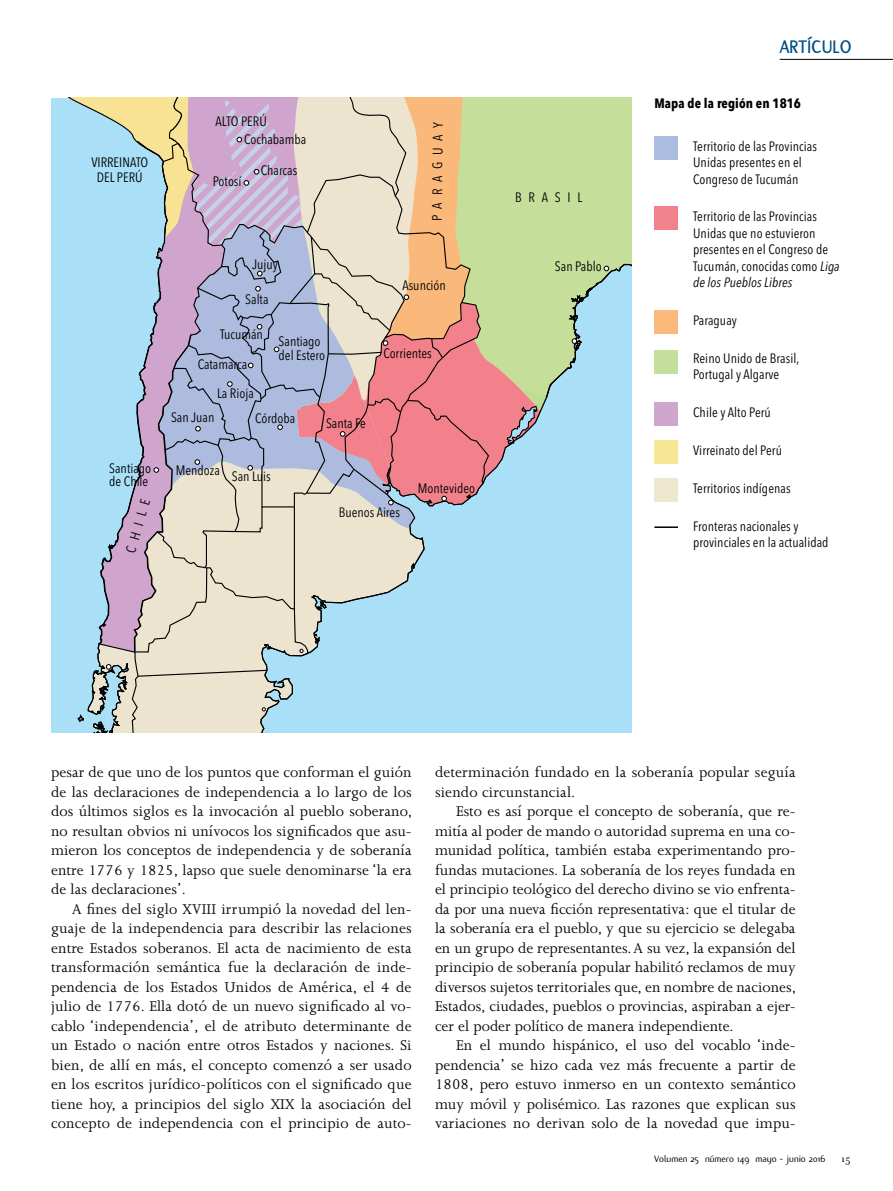
<style>
.page{position:relative;width:893px;height:1191px;background:#fff}
.page>*{position:absolute;margin:0;border:0;box-sizing:border-box;transform-origin:0 0}
.t1{font:700 19.5px "Flux";letter-spacing:.01em;color:#004e84;scale:.95 1}
.t2{font:16.2px/19.5px "Joanna MT Std";letter-spacing:.005em;color:#000;text-align:justify}
.t3{font:condensed 13.5px/16.5px "Avenir Next LT Pro";letter-spacing:.005em;color:#000}
.t4{font:700 condensed 13.5px "Avenir Next LT Pro";letter-spacing:.005em;color:#000}
.t5{font:11.25px "Filosofia";color:#000}
.t6{font:10.2px "Flux";color:#000}
.s1{font-style:italic}
</style>
<div class="page">
<div style="left:546px;top:98px;width:86px;height:42px;background:#c5df9b"></div>
<svg style="left:62px;top:140px;width:570px;height:592px;background:#b0dee3"></svg>
<svg style="left:572px;top:338px;width:11px;height:16px"></svg>
<svg style="left:77px;top:664px;width:49px;height:69px;background:#97b8c3"></svg>
<svg style="left:578px;top:266px;width:36px;height:36px"></svg>
<svg style="left:262px;top:707px;width:4px;height:4px"></svg>
<svg style="left:51px;top:98px;width:495px;height:556px;background:#c8c8c6"></svg>
<svg style="left:105px;top:243px;width:121px;height:489px;background:#c4c4d0"></svg>
<div style="left:654px;top:136px;width:24px;height:23px;background:#abbdde"></div>
<div style="left:654px;top:206px;width:24px;height:24px;background:#f1828c"></div>
<div style="left:654px;top:310px;width:24px;height:23px;background:#fbb97b"></div>
<div style="left:654px;top:351px;width:24px;height:23px;background:#c4df9c"></div>
<div style="left:654px;top:402px;width:24px;height:24px;background:#cfa7ce"></div>
<div style="left:654px;top:440px;width:24px;height:24px;background:#f7e693"></div>
<div style="left:654px;top:478px;width:24px;height:24px;background:#eee8d1"></div>
<hr style="left:654px;top:526px;width:24px;height:2px;background:#000">
<hr style="left:780px;top:59px;width:113px;height:1px;background:#000">
<p class="t3" style="left:91px;top:154px;width:58px;line-height:15px;text-align:center">VIRREINATO<br>DEL PERÚ</p>
<p class="t3" style="left:216px;top:113px;width:53px">ALTO PERÚ</p>
<p class="t3" style="left:244px;top:131px;width:63px">Cochabamba</p>
<p class="t3" style="left:261px;top:162px;width:38px">Charcas</p>
<p class="t3" style="left:213px;top:173px;width:30px">Potosí</p>
<p class="t3" style="left:252px;top:256px;width:27px">Jujuy</p>
<p class="t3" style="left:245px;top:291px;width:25px">Salta</p>
<p class="t3" style="left:220px;top:326px;width:44px">Tucumán</p>
<p class="t3" style="left:198px;top:355px;width:51px">Catamarca</p>
<p class="t3" style="left:217px;top:385px;width:38px">La Rioja</p>
<p class="t3" style="left:279px;top:335px;width:48px;line-height:13.5px">Santiago del Estero</p>
<p class="t3" style="left:171px;top:409px;width:45px">San Juan</p>
<p class="t3" style="left:255px;top:410px;width:41px">Córdoba</p>
<p class="t3" style="left:326px;top:415px;width:41px">Santa Fe</p>
<p class="t3" style="left:428px;top:221px;width:100px;rotate:-89deg">PARAGUAY</p>
<p class="t3" style="left:402px;top:277px;width:45px">Asunción</p>
<p class="t3" style="left:383px;top:345px;width:50px">Corrientes</p>
<p class="t3" style="left:109px;top:459px;width:43px">Santiago</p>
<p class="t3" style="left:176px;top:462px;width:46px">Mendoza</p>
<p class="t3" style="left:109px;top:473px;width:41px">de Chile</p>
<p class="t3" style="left:123px;top:550px;width:57px;rotate:-74deg">CHILE</p>
<p class="t3" style="left:232px;top:468px;width:40px">San Luis</p>
<p class="t3" style="left:339px;top:503px;width:63px">Buenos Aires</p>
<p class="t3" style="left:418px;top:480px;width:59px">Montevideo</p>
<p class="t3" style="left:515px;top:188px;width:69px">BRASIL</p>
<p class="t3" style="left:555px;top:258px;width:48px">San Pablo</p>
<p class="t1" style="left:780px;top:36px;width:77px">ARTÍCULO</p>
<p class="t4" style="left:654px;top:95px;width:148px">Mapa de la región en 1816</p>
<p class="t3" style="left:693px;top:137px;width:125px">Territorio de las Provincias<br>Unidas presentes en el<br>Congreso de Tucumán</p>
<p class="t3" style="left:693px;top:208px;width:148px">Territorio de las Provincias<br>Unidas que no estuvieron presentes en el Congreso de<br>Tucumán, conocidas como <span class="s1">Liga de los Pueblos Libres</span></p>
<p class="t3" style="left:693px;top:312px;width:45px">Paraguay</p>
<p class="t3" style="left:693px;top:350px;width:108px">Reino Unido de Brasil,<br>Portugal y Algarve</p>
<p class="t3" style="left:693px;top:404px;width:79px">Chile y Alto Perú</p>
<p class="t3" style="left:693px;top:442px;width:90px">Virreinato del Perú</p>
<p class="t3" style="left:693px;top:480px;width:99px">Territorios indígenas</p>
<p class="t3" style="left:693px;top:517px;width:137px">Fronteras nacionales y provinciales en la actualidad</p>
<p class="t2" style="left:51px;top:763px;width:363px">pesar de que uno de los puntos que conforman el guión de las declaraciones de independencia a lo largo de los dos últimos siglos es la invocación al pueblo soberano, no resultan obvios ni unívocos los significados que asu&shy;mieron los conceptos de independencia y de soberanía entre 1776 y 1825, lapso que suele denominarse ‘la era de las declaraciones’.</p>
<p class="t2" style="left:51px;top:899px;width:362px;text-indent:21px">A fines del siglo XVIII irrumpió la novedad del len&shy;guaje de la independencia para describir las relaciones entre Estados soberanos. El acta de nacimiento de esta transformación semántica fue la declaración de inde&shy;pendencia de los Estados Unidos de América, el 4 de julio de 1776. Ella dotó de un nuevo significado al vo&shy;cablo ‘independencia’, el de atributo determinante de un Estado o nación entre otros Estados y naciones. Si bien, de allí en más, el concepto comenzó a ser usado en los escritos jurídico-políticos con el significado que tiene hoy, a principios del siglo XIX la asociación del concepto de independencia con el principio de auto-</p>
<p class="t2" style="left:435px;top:763px;width:362px">determinación fundado en la soberanía popular seguía siendo circunstancial.</p>
<p class="t2" style="left:435px;top:802px;width:363px;text-indent:21px">Esto es así porque el concepto de soberanía, que re&shy;mitía al poder de mando o autoridad suprema en una co&shy;munidad política, también estaba experimentando pro&shy;fundas mutaciones. La soberanía de los reyes fundada en el principio teológico del derecho divino se vio enfrenta&shy;da por una nueva ficción representativa: que el titular de la soberanía era el pueblo, y que su ejercicio se delegaba en un grupo de representantes. A su vez, la expansión del principio de soberanía popular habilitó reclamos de muy diversos sujetos territoriales que, en nombre de naciones, Estados, ciudades, pueblos o provincias, aspiraban a ejer&shy;cer el poder político de manera independiente.</p>
<p class="t2" style="left:435px;top:1036px;width:362px;text-indent:21px">En el mundo hispánico, el uso del vocablo ‘inde&shy;pendencia’ se hizo cada vez más frecuente a partir de 1808, pero estuvo inmerso en un contexto semántico muy móvil y polisémico. Las razones que explican sus variaciones no derivan solo de la novedad que impu-</p>
<p class="t6" style="left:654px;top:1153px;width:172px">Volumen 25 número 149 mayo - junio 2016</p>
<p class="t5" style="left:841px;top:1152px;width:11px">15</p>
</div>
